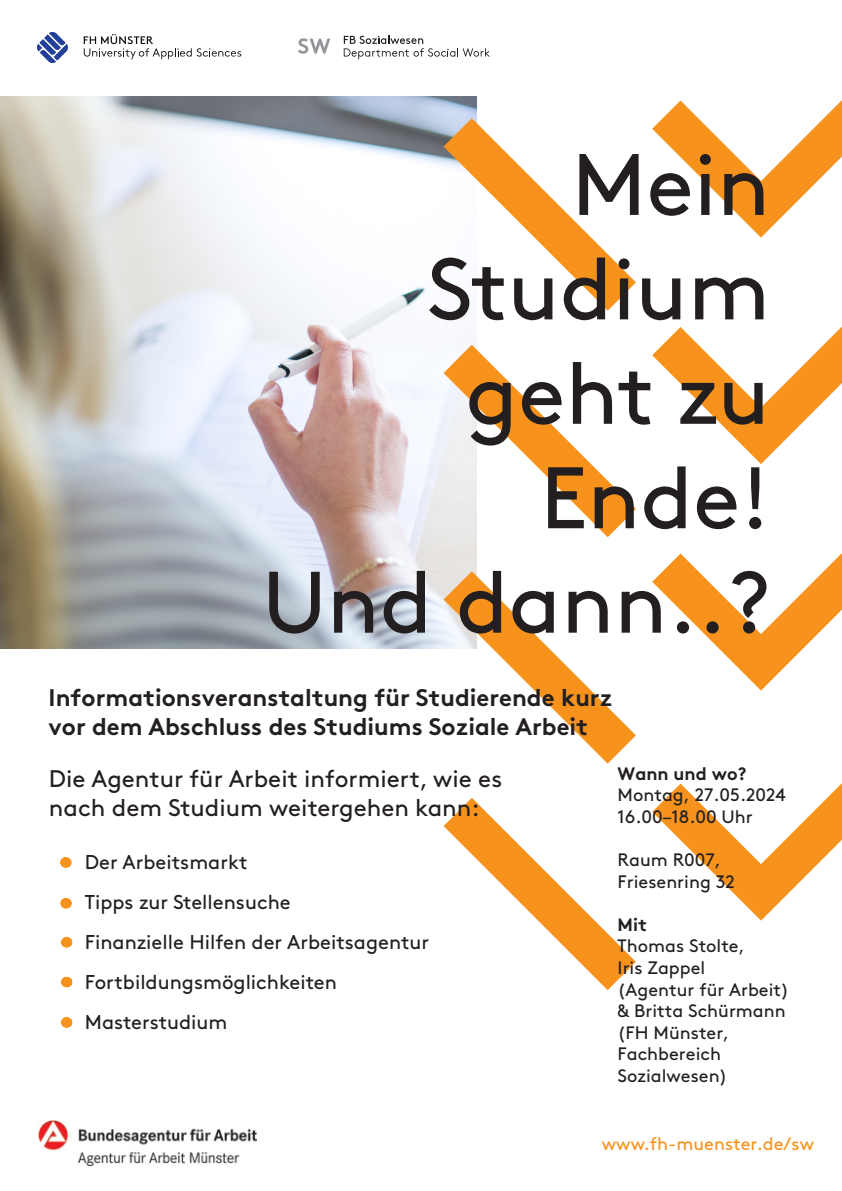
<style>
.page{position:relative;width:842px;height:1191px;background:#fff}
.page>*{position:absolute;margin:0;border:0;box-sizing:border-box;transform-origin:0 0}
.t1{font:87px/104.4px "Brown Pro";color:#231f20;text-align:right}
.t2{font:700 24px/28.8px "Brown Pro";color:#231f20}
.t3{font:24px/28.8px "Brown Pro";color:#231f20}
.t4{font:20px/40px "Brown Pro";color:#231f20}
.t5{font:18px/21.6px "Brown Pro";color:#231f20}
.t6{font:18px "Brown Pro";color:#f7931d}
.t7{font:700 18px "Brown Pro";color:#231f20}
</style>
<div class="page">
<svg style="left:652px;top:783px;width:190px;height:137px"></svg>
<img style="left:0;top:96px;width:476px;height:552px">
<svg style="left:84px;top:34px;width:157px;height:25px"></svg>
<svg style="left:36px;top:31px;width:32px;height:32px"></svg>
<svg style="left:344px;top:36px;width:146px;height:23px"></svg>
<svg style="left:298px;top:38px;width:32px;height:16px"></svg>
<img style="left:38px;top:1120px;width:218px;height:45px">
<svg style="left:436px;top:607px;width:173px;height:157px"></svg>
<svg style="left:443px;top:797px;width:193px;height:193px"></svg>
<svg style="left:444px;top:571px;width:192px;height:192px"></svg>
<svg style="left:652px;top:553px;width:190px;height:137px"></svg>
<svg style="left:443px;top:345px;width:193px;height:192px"></svg>
<svg style="left:652px;top:327px;width:190px;height:137px"></svg>
<svg style="left:443px;top:118px;width:193px;height:193px"></svg>
<svg style="left:652px;top:100px;width:190px;height:138px"></svg>
<svg style="left:60px;top:857px;width:10px;height:10px"></svg>
<svg style="left:61px;top:898px;width:10px;height:10px"></svg>
<svg style="left:61px;top:937px;width:10px;height:10px"></svg>
<svg style="left:61px;top:977px;width:10px;height:10px"></svg>
<svg style="left:61px;top:1017px;width:10px;height:10px"></svg>
<h1 class="t1" style="left:262px;top:125px;width:509px">Mein<br>Studium geht zu<br>Ende!<br>Und dann..?</h1>
<h2 class="t2" style="left:49px;top:681px;width:565px">Informationsveranstaltung für Studierende kurz vor dem Abschluss des Studiums Soziale Arbeit</h2>
<h2 class="t3" style="left:49px;top:762px;width:455px">Die Agentur für Arbeit informiert, wie es nach dem Studium weitergehen kann:</h2>
<p class="t4" style="left:85px;top:840px;width:346px">Der Arbeitsmarkt<br>Tipps zur Stellensuche<br>Finanzielle Hilfen der Arbeitsagentur<br>Fortbildungsmöglichkeiten<br>Masterstudium</p>
<p class="t7" style="left:618px;top:758px;width:130px">Wann und wo?</p>
<p class="t5" style="left:618px;top:782px;width:170px">Montag, 27.05.2024<br>16.00–18.00 Uhr</p>
<p class="t5" style="left:618px;top:847px;width:119px">Raum R007,<br>Friesenring 32</p>
<p class="t7" style="left:618px;top:910px;width:31px">Mit</p>
<p class="t5" style="left:618px;top:933px;width:173px">Thomas Stolte,<br>Iris Zappel<br>(Agentur für Arbeit) &amp; Britta Schürmann (FH Münster,<br>Fachbereich<br>Sozialwesen)</p>
<p class="t6" style="left:602px;top:1129px;width:214px">www.fh-muenster.de/sw</p>
</div>
